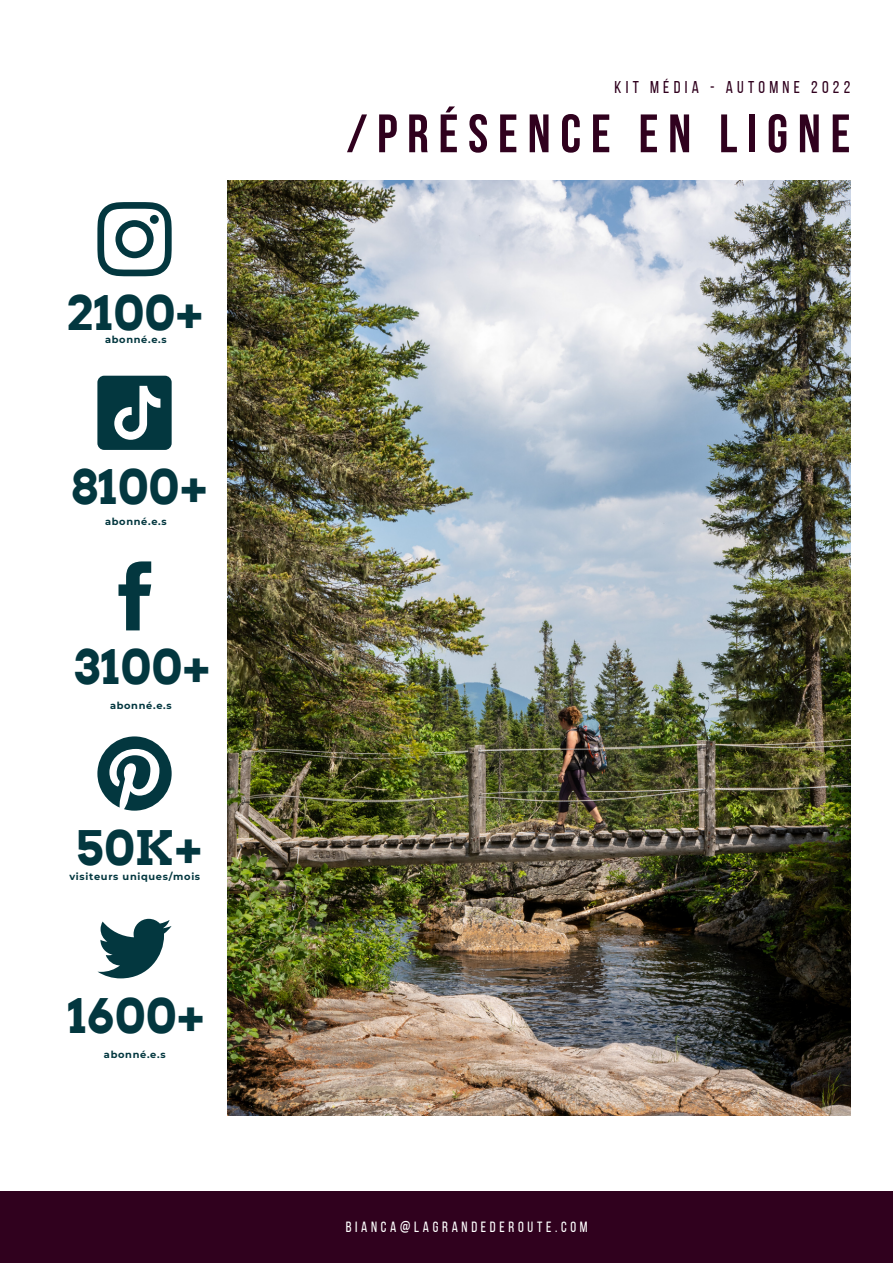
<style>
.page{position:relative;width:893px;height:1264px;background:#fff}
.page>*{position:absolute;margin:0;border:0;box-sizing:border-box;transform-origin:0 0}
.t1{font:700 54px "Bebas Neue";letter-spacing:.18em;color:#30011e}
.t2{font:700 47.55px "Arvo";letter-spacing:.015em;color:#03373f}
.t3{font:17.1px "Bebas Neue";letter-spacing:.25em;color:#30011e}
.t4{font:14.85px "Bebas Neue";letter-spacing:.25em;color:#fff}
.t5{font:700 9.75px "Montserrat";letter-spacing:.07em;color:#03373f}
</style>
<div class="page">
<svg style="left:97px;top:202px;width:75px;height:74px"></svg>
<div style="left:150px;top:215px;width:9px;height:9px;background:#03373f;border-radius:50%"></div>
<svg style="left:97px;top:918px;width:74px;height:60px"></svg>
<svg style="left:118px;top:561px;width:33px;height:69px"></svg>
<svg style="left:97px;top:736px;width:75px;height:74px"></svg>
<div style="left:0;top:1191px;width:892px;height:71px;background:#30011e"></div>
<img style="left:227px;top:181px;width:623px;height:934px">
<svg style="left:97px;top:376px;width:75px;height:74px;background:#305b61"></svg>
<h2 class="t2" style="left:66px;top:284px;width:139px">2100+</h2>
<p class="t5" style="left:105px;top:333px;width:63px">abonné.e.s</p>
<h2 class="t2" style="left:70px;top:458px;width:139px">8100+</h2>
<p class="t5" style="left:105px;top:515px;width:63px">abonné.e.s</p>
<h2 class="t2" style="left:75px;top:638px;width:137px">3100+</h2>
<p class="t5" style="left:110px;top:699px;width:63px">abonné.e.s</p>
<h2 class="t2" style="left:75px;top:819px;width:129px">50K+</h2>
<p class="t5" style="left:69px;top:870px;width:132px">visiteurs uniques/mois</p>
<h2 class="t2" style="left:67px;top:987px;width:139px">1600+</h2>
<p class="t5" style="left:104px;top:1048px;width:63px">abonné.e.s</p>
<h3 class="t3" style="left:614px;top:80px;width:237px">KIT MÉDIA - AUTOMNE 2022</h3>
<h1 class="t1" style="left:346px;top:112px;width:505px">/PRÉSENCE EN LIGNE</h1>
<h3 class="t4" style="left:345px;top:1220px;width:243px">BIANCA@LAGRANDEDEROUTE.COM</h3>
</div>
